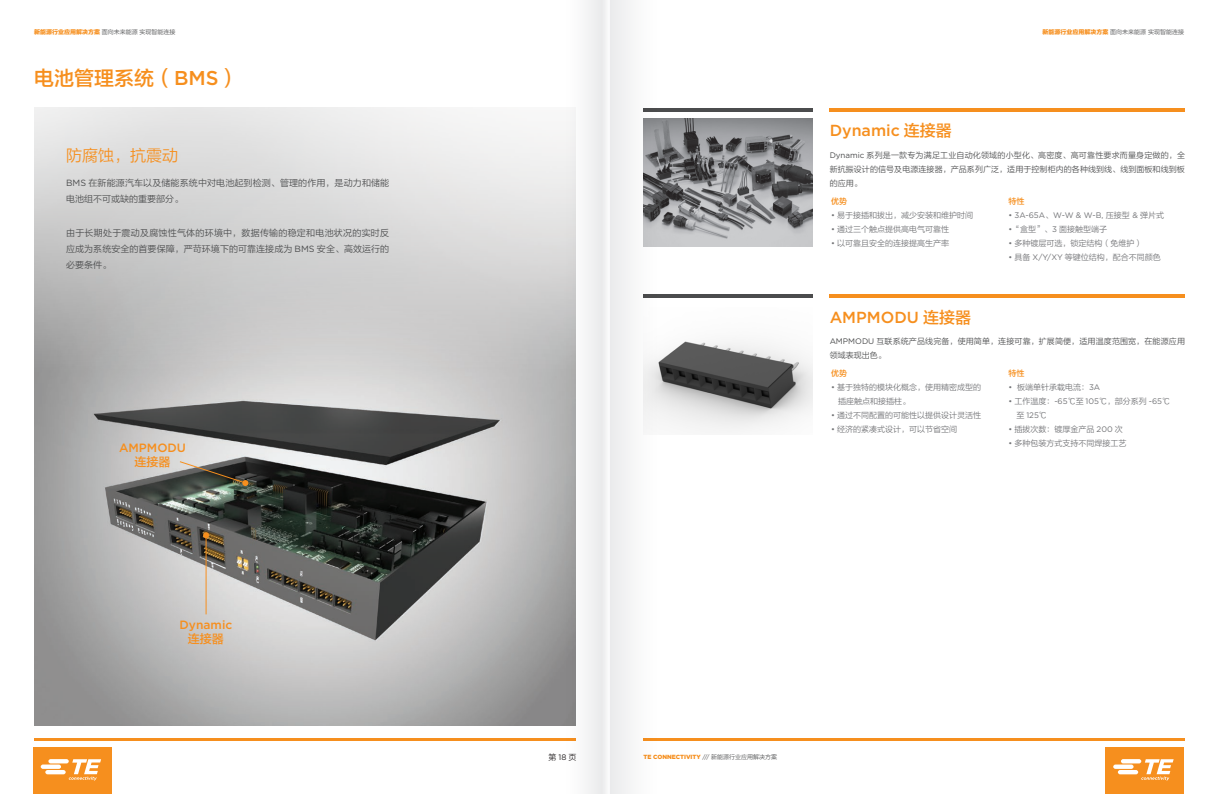
<style>
.page{position:relative;width:1219px;height:794px;background:#fff}
.page>*{position:absolute;margin:0;border:0;box-sizing:border-box;transform-origin:0 0}
.t1{font:20px "FZLTZHJW GB1 0";color:#f68f1e}
.t2{font:500 16px "Gotham";color:#f68f1e}
.t3{font:16px "FZLTXIHK GBK1 0";color:#f68f1e}
.t4{font:500 12px "Gotham";color:#f68f1e}
.t5{font:12px "FZLTZHJW GB1 0";color:#f68f1e}
.t6{font:9px/16px "FZLTXIHK GBK1 0";letter-spacing:.005em;color:#4b4c4d}
.t7{font:8px/14px "FZLTXIHK GBK1 0";color:#717275}
.t8{font:8px/14px "FZLTXIHK GBK1 0";letter-spacing:.01em;color:#4b4c4d;text-align:justify}
.t9{font:8px "Gotham";color:#717275}
.t10{font:8px "FZLTZHJW GB1 0";color:#f68f1e}
.t11{font:8px "FZLTXIHK GBK1 0";color:#231f20}
.t12{font:6px "FZLTXIHK GBK1 0";color:#4b4c4d}
.t13{font:900 6px "Gotham";color:#f68f1e}
.s1{font-family:"FZLTTHJW GB1 0";color:#f68f1e}
.s2{font-family:"Gotham";font-weight:500}
.s3{font-family:"Gotham"}
.s4{font-family:"FZLTZHJW GB1 0";font-weight:400}
.s5{font-family:"FZLTXIHK GBK1 0"}
.s6{font-weight:400;color:#4b4c4d}
.s7{font-family:"FZLTXIHK GBK1 0";font-weight:400;color:#4b4c4d}
</style>
<div class="page">
<img style="left:34px;top:371px;width:527px;height:355px">
<svg style="left:34px;top:108px;width:527px;height:263px;background:#d4d3d3"></svg>
<hr style="left:643px;top:108px;width:170px;height:4px;background:#4b4c4d">
<hr style="left:830px;top:108px;width:355px;height:4px;background:#f68f1e">
<hr style="left:830px;top:294px;width:355px;height:4px;background:#f68f1e">
<img style="left:658px;top:118px;width:155px;height:128px">
<hr style="left:643px;top:294px;width:170px;height:4px;background:#4b4c4d">
<img style="left:658px;top:341px;width:155px;height:91px">
<svg style="left:203px;top:532px;width:6px;height:6px"></svg>
<svg style="left:180px;top:461px;width:68px;height:25px;background:#5b584f"></svg>
<hr style="left:206px;top:535px;width:1px;height:79px;background:#f68f1e">
<hr style="left:34px;top:738px;width:541px;height:2px;background:#f68f1e">
<hr style="left:644px;top:738px;width:541px;height:2px;background:#f68f1e">
<div style="left:33px;top:747px;width:78px;height:47px;background:#f68f1e"></div>
<svg style="left:41px;top:759px;width:60px;height:21px"></svg>
<div style="left:1106px;top:747px;width:78px;height:47px;background:#f68f1e"></div>
<svg style="left:1113px;top:759px;width:61px;height:21px"></svg>
<div style="left:609px;top:0;width:49px;height:794px;background:#f4f4f5"></div>
<svg style="left:561px;top:0;width:45px;height:794px"></svg>
<p class="t12" style="left:34px;top:28px;width:143px"><span class="s1">新能源行业应用解决方案</span>面向未来能源实现智能连接</p>
<p class="t12" style="left:1042px;top:28px;width:143px"><span class="s1">新能源行业应用解决方案</span>面向未来能源实现智能连接</p>
<p class="t1" style="left:34px;top:67px;width:206px">电池管理系统（<span class="s2">BMS</span>）</p>
<p class="t3" style="left:66px;top:147px;width:113px">防腐蚀，抗震动</p>
<p class="t6" style="left:66px;top:175px;width:325px"><span class="s3">BMS</span> 在新能源汽车以及储能系统中对电池起到检测、管理的作用，是动力和储能电池组不可或缺的重要部分。</p>
<p class="t6" style="left:66px;top:225px;width:325px;text-align:justify">由于长期处于震动及腐蚀性气体的环境中，数据传输的稳定和电池状况的实时反应成为系统安全的首要保障，严苛环境下的可靠连接成为 <span class="s3">BMS</span> 安全、高效运行的必要条件。</p>
<p class="t4" style="left:119px;top:440px;width:68px">AMPMODU</p>
<p class="t5" style="left:135px;top:455px;width:37px">连接器</p>
<p class="t4" style="left:180px;top:618px;width:54px">Dynamic</p>
<p class="t5" style="left:188px;top:632px;width:37px">连接器</p>
<p class="t2" style="left:830px;top:121px;width:124px">Dynamic <span class="s4">连接器</span></p>
<p class="t8" style="left:830px;top:148px;width:357px"><span class="s3">Dynamic</span> 系列是一款专为满足工业自动化领域的小型化、高密度、高可靠性要求而量身定做的，全新抗振设计的信号及电源连接器，产品系列广泛，适用于控制柜内的各种线到线、线到面板和线到板的应用。</p>
<p class="t10" style="left:831px;top:196px;width:17px">优势</p>
<p class="t7" style="left:831px;top:208px;width:144px"><span class="s3">•</span> 易于接插和拔出，减少安装和维护时间</p>
<p class="t7" style="left:831px;top:222px;width:120px"><span class="s3">•</span> 通过三个触点提供高电气可靠性</p>
<p class="t7" style="left:831px;top:236px;width:120px"><span class="s3">•</span> 以可靠且安全的连接提高生产率</p>
<p class="t10" style="left:1008px;top:196px;width:17px">特性</p>
<p class="t9" style="left:1008px;top:210px;width:157px">• 3A-65A<span class="s5">、</span>W-W &amp; W-B, <span class="s5">压接型</span> &amp; <span class="s5">弹片式</span></p>
<p class="t7" style="left:1008px;top:222px;width:100px"><span class="s3">•</span>“盒型”、<span class="s3">3</span> 面接触型端子</p>
<p class="t7" style="left:1008px;top:236px;width:136px"><span class="s3">•</span> 多种镀层可选，锁定结构（免维护）</p>
<p class="t7" style="left:1008px;top:250px;width:154px"><span class="s3">•</span> 具备 <span class="s3">X/Y/XY</span> 等键位结构，配合不同颜色</p>
<p class="t2" style="left:830px;top:308px;width:143px">AMPMODU <span class="s4">连接器</span></p>
<p class="t8" style="left:830px;top:334px;width:357px"><span class="s3">AMPMODU</span> 互联系统产品线完备，使用简单，连接可靠，扩展简便，适用温度范围宽，在能源应用领域表现出色。</p>
<p class="t10" style="left:831px;top:369px;width:17px">优势</p>
<p class="t7" style="left:838px;top:380px;width:145px;text-indent:-7px"><span class="s3">•</span> 基于独特的模块化概念，使用精密成型的插座触点和接插柱。</p>
<p class="t7" style="left:831px;top:408px;width:152px"><span class="s3">•</span> 通过不同配置的可能性以提供设计灵活性</p>
<p class="t7" style="left:831px;top:422px;width:128px"><span class="s3">•</span> 经济的紧凑式设计，可以节省空间</p>
<p class="t10" style="left:1008px;top:369px;width:17px">特性</p>
<p class="t7" style="left:1008px;top:380px;width:93px"><span class="s3">•</span> 板端单针承载电流：<span class="s3">3A</span></p>
<p class="t7" style="left:1016px;top:394px;width:155px;text-indent:-8px"><span class="s3">•</span> 工作温度：<span class="s3">-65</span>℃至 <span class="s3">105</span>℃，部分系列 <span class="s3">-65</span>℃至 <span class="s3">125</span>℃</p>
<p class="t7" style="left:1008px;top:422px;width:116px"><span class="s3">•</span> 插拔次数：镀厚金产品 <span class="s3">200</span> 次</p>
<p class="t7" style="left:1008px;top:436px;width:120px"><span class="s3">•</span> 多种包装方式支持不同焊接工艺</p>
<p class="t11" style="left:548px;top:753px;width:29px">第<span class="s3">18</span>页</p>
<p class="t13" style="left:643px;top:753px;width:135px">TE CONNECTIVITY <span class="s6">///</span> <span class="s7">新能源行业应用解决方案</span></p>
</div>
